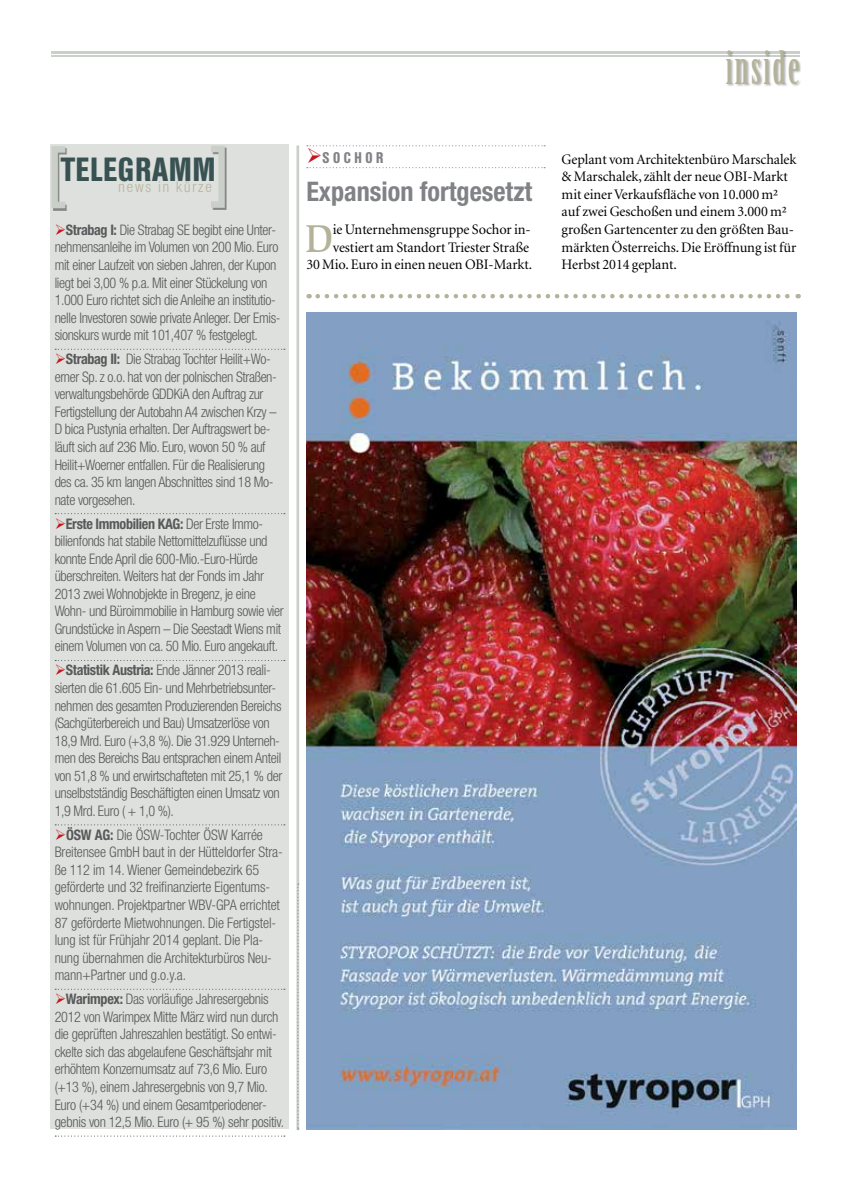
<style>
.page{position:relative;width:851px;height:1191px;background:#fff}
.page>*{position:absolute;margin:0;border:0;box-sizing:border-box;transform-origin:0 0}
.t1{font:70.05px "Geometric 231 BT Bold C";color:#cacfca}
.t2{font:45px "Birch Std";letter-spacing:.05em;color:#b4b39a}
.t3{font:500 39.9px "Slimbach";color:#b4b39a}
.t4{font:700 condensed 32.55px "Olympia";letter-spacing:.04em;color:#385253}
.t5{font:700 condensed 27px "Helvetica Neue";color:#808285}
.t6{font:condensed 15px "Olnova";letter-spacing:.13em;color:#b4b39a}
.t7{font:700 condensed 15px "Olympia";letter-spacing:.25em;color:#808285}
.t8{font:300 condensed 14.55px/17.5px "Helvetica Neue";letter-spacing:-.025em;color:#58595b}
.t9{font:14.55px/17.5px "Minion";letter-spacing:-.005em;color:#000;text-align:right}
.s1{color:#c4161c}
.s2{font-weight:700}
</style>
<div class="page">
<hr style="left:51px;top:51px;width:748px;height:3px;background:#cacfca">
<hr style="left:51px;top:55px;width:748px;height:2px;background:#cacfca">
<div style="left:725px;top:50px;width:76px;height:37px;background:#000;opacity:.3"></div>
<hr style="left:296px;top:145px;width:3px;height:985px;background:#cacfca">
<div style="left:50px;top:145px;width:238px;height:984px;background:#dde0dc"></div>
<div style="left:53px;top:148px;width:14px;height:62px;background:#000;opacity:.4"></div>
<div style="left:212px;top:147px;width:15px;height:63px;background:#000;opacity:.4"></div>
<svg style="left:55px;top:349px;width:230px;height:1px"></svg>
<svg style="left:55px;top:513px;width:230px;height:1px"></svg>
<svg style="left:55px;top:660px;width:230px;height:1px"></svg>
<svg style="left:55px;top:824px;width:230px;height:1px"></svg>
<svg style="left:55px;top:988px;width:230px;height:1px"></svg>
<svg style="left:55px;top:1135px;width:230px;height:1px"></svg>
<svg style="left:297px;top:883px;width:2px;height:246px"></svg>
<img style="left:306px;top:312px;width:490px;height:817px">
<svg style="left:317px;top:294px;width:481px;height:4px"></svg>
<svg style="left:307px;top:145px;width:238px;height:1px"></svg>
<svg style="left:307px;top:167px;width:238px;height:1px"></svg>
<h2 class="t2" style="left:725px;top:42px;width:75px">inside</h2>
<h1 class="t1" style="left:205px;top:125px;width:28px">]</h1>
<p class="t8" style="left:55px;top:221px;width:227px"><span class="s1">➢</span><span class="s2">Strabag I:</span> Die Strabag SE begibt eine Unter&shy;nehmensanleihe im Volumen von 200 Mio. Euro mit einer Laufzeit von sieben Jahren, der Kupon liegt bei 3,00 % p.a. Mit einer Stückelung von 1.000 Euro richtet sich die Anleihe an institutio&shy;nelle Investoren sowie private Anleger. Der Emis&shy;sionskurs wurde mit 101,407 % festgelegt.</p>
<p class="t8" style="left:55px;top:350px;width:224px"><span class="s1">➢</span><span class="s2">Strabag II:</span> Die Strabag Tochter Heilit+Wo&shy;erner Sp. z o.o. hat von der polnischen Straßen&shy;verwaltungsbehörde GDDKiA den Auftrag zur Fertigstellung der Autobahn A4 zwischen Krzyż– D bica Pustynia erhalten. Der Auftragswert be&shy;läuft sich auf 236 Mio. Euro, wovon 50 % auf Heilit+Woerner entfallen. Für die Realisierung des ca. 35 km langen Abschnittes sind 18 Mo&shy;nate vorgesehen.</p>
<p class="t8" style="left:55px;top:514px;width:230px"><span class="s1">➢</span><span class="s2">Erste Immobilien KAG:</span> Der Erste Immo&shy;bilienfonds hat stabile Nettomittelzuflüsse und konnte Ende April die 600-Mio.-Euro-Hürde überschreiten. Weiters hat der Fonds im Jahr 2013 zwei Wohnobjekte in Bregenz, je eine Wohn- und Büroimmobilie in Hamburg sowie vier Grundstücke in Aspern – Die Seestadt Wiens mit einem Volumen von ca. 50 Mio. Euro angekauft.</p>
<p class="t8" style="left:55px;top:661px;width:229px"><span class="s1">➢</span><span class="s2">Statistik Austria:</span> Ende Jänner 2013 reali&shy;sierten die 61.605 Ein- und Mehrbetriebsunter&shy;nehmen des gesamten Produzierenden Bereichs (Sachgüterbereich und Bau) Umsatzerlöse von 18,9 Mrd. Euro (+3,8 %). Die 31.929 Unterneh&shy;men des Bereichs Bau entsprachen einem Anteil von 51,8 % und erwirtschafteten mit 25,1 % der unselbstständig Beschäftigten einen Umsatz von 1,9 Mrd. Euro ( + 1,0 %).</p>
<p class="t8" style="left:55px;top:825px;width:229px"><span class="s1">➢</span><span class="s2">ÖSW AG:</span> Die ÖSW-Tochter ÖSW Karrée Breitensee GmbH baut in der Hütteldorfer Stra&shy;ße 112 im 14. Wiener Gemeindebezirk 65 geförderte und 32 freifinanzierte Eigentums&shy;wohnungen. Projektpartner WBV-GPA errichtet 87 geförderte Mietwohnungen. Die Fertigstel&shy;lung ist für Frühjahr 2014 geplant. Die Pla&shy;nung übernahmen die Architekturbüros Neu&shy;mann+Partner und g.o.y.a.</p>
<p class="t8" style="left:55px;top:990px;width:231px"><span class="s1">➢</span><span class="s2">Warimpex:</span> Das vorläufige Jahresergebnis 2012 von Warimpex Mitte März wird nun durch die geprüften Jahreszahlen bestätigt. So entwi&shy;ckelte sich das abgelaufene Geschäftsjahr mit erhöhtem Konzernumsatz auf 73,6 Mio. Euro (+13 %), einem Jahresergebnis von 9,7 Mio.<br>Euro (+34 %) und einem Gesamtperiodener&shy;gebnis von 12,5 Mio. Euro (+ 95 %) sehr positiv.</p>
<h1 class="t1" style="left:45px;top:125px;width:28px">[</h1>
<h3 class="t4" style="left:61px;top:150px;width:156px">TELEGRAMM</h3>
<p class="t6" style="left:118px;top:178px;width:95px">news in kürze</p>
<p class="t7" style="left:306px;top:149px;width:79px"><span class="s1">➢</span>SOCHOR</p>
<h3 class="t5" style="left:306px;top:175px;width:227px">Expansion fortgesetzt</h3>
<h3 class="t3" style="left:305px;top:214px;width:29px">D</h3>
<p class="t9" style="left:306px;top:221px;width:227px">ie Unternehmensgruppe Sochor in&shy;vestiert am Standort Triester Straße<br>30 Mio. Euro in einen neuen OBI-Markt.</p>
<p class="t9" style="left:561px;top:151px;width:236px;text-align:left">Geplant vom Architektenbüro Marschalek &amp; Marschalek, zählt der neue OBI-Markt mit einer Verkaufsfläche von 10.000 m² auf zwei Geschoßen und einem 3.000 m² großen Gartencenter zu den größten Bau&shy;märkten Österreichs. Die Eröffnung ist für Herbst 2014 geplant.</p>
</div>
